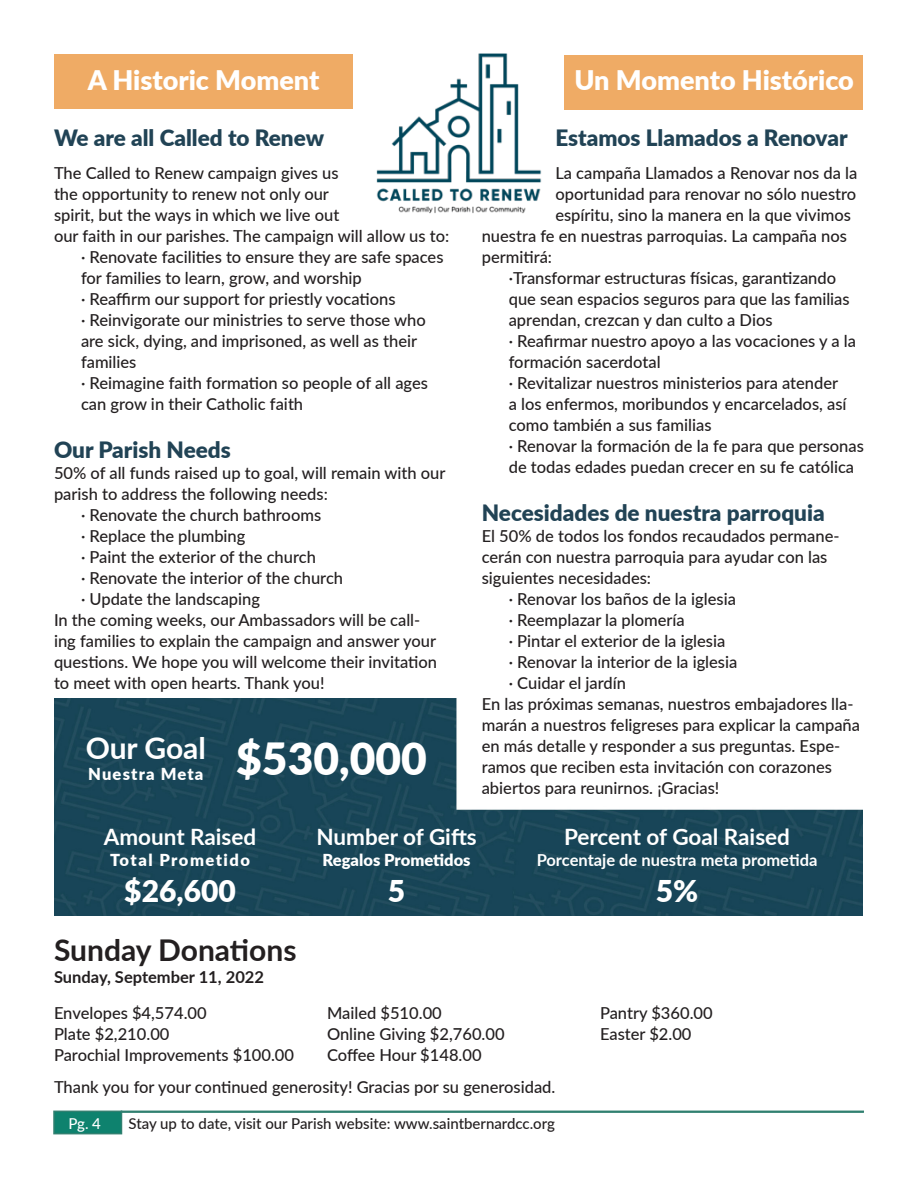
<style>
.page{position:relative;width:918px;height:1188px;background:#fff}
.page>*{position:absolute;margin:0;border:0;box-sizing:border-box;transform-origin:0 0}
.t1{font:900 44.4px "Lato";color:#fff}
.t2{font:700 30px "Lato";color:#231f20}
.t3{font:900 30px "Lato";color:#fff}
.t4{font:700 30px "Lato";color:#fff}
.t5{font:900 27px "Lato";color:#fff}
.t6{font:900 22.5px "Lato";color:#214355}
.t7{font:700 22.5px "Lato";color:#fff}
.t8{font:500 16.5px/21px "Lato";color:#231f20}
.t9{font:700 16.5px "Lato";color:#fff}
.t10{font:700 16.5px "Lato";color:#231f20}
.t11{font:900 16.5px "Lato";color:#fff}
.t12{font:900 16.5px "Lato";letter-spacing:.09em;color:#fff}
.t13{font:900 16.5px "Lato";letter-spacing:.065em;color:#fff}
.t14{font:500 15px "Lato";color:#231f20}
.t15{font:500 15px "Lato";color:#fff}
</style>
<div class="page">
<div style="left:53px;top:1111px;width:69px;height:23px;background:#0e826e;border:2px solid #318070"></div>
<div style="left:121px;top:1111px;width:743px;height:2px;background:#0e826e;border:2px solid #318070"></div>
<img style="left:55px;top:698px;width:807px;height:217px">
<img style="left:376px;top:54px;width:166px;height:160px">
<div style="left:565px;top:55px;width:298px;height:54px;background:#efab65"></div>
<div style="left:54px;top:54px;width:299px;height:55px;background:#efab65"></div>
<p class="t5" style="left:88px;top:59px;width:233px">A Historic Moment</p>
<p class="t5" style="left:575px;top:60px;width:281px">Un Momento Histórico</p>
<p class="t6" style="left:54px;top:120px;width:272px">We are all Called to Renew</p>
<p class="t8" style="left:54px;top:161px;width:397px">The Called to Renew campaign gives us<br>the opportunity to renew not only our<br>spirit, but the ways in which we live out<br>our faith in our parishes. The campaign will allow us to:</p>
<p class="t8" style="left:81px;top:245px;width:364px">· Renovate facilities to ensure they are safe spaces for families to learn, grow, and worship</p>
<p class="t8" style="left:81px;top:287px;width:316px">· Reaffirm our support for priestly vocations</p>
<p class="t8" style="left:81px;top:308px;width:346px">· Reinvigorate our ministries to serve those who are sick, dying, and imprisoned, as well as their families</p>
<p class="t8" style="left:81px;top:371px;width:349px">· Reimagine faith formation so people of all ages can grow in their Catholic faith</p>
<p class="t6" style="left:54px;top:432px;width:178px">Our Parish Needs</p>
<p class="t8" style="left:54px;top:461px;width:393px">50% of all funds raised up to goal, will remain with our parish to address the following needs:</p>
<p class="t8" style="left:81px;top:503px;width:242px">· Renovate the church bathrooms</p>
<p class="t8" style="left:81px;top:524px;width:166px">· Replace the plumbing</p>
<p class="t8" style="left:81px;top:545px;width:236px">· Paint the exterior of the church</p>
<p class="t8" style="left:81px;top:566px;width:264px">· Renovate the interior of the church</p>
<p class="t8" style="left:81px;top:587px;width:181px">· Update the landscaping</p>
<p class="t8" style="left:54px;top:608px;width:385px">In the coming weeks, our Ambassadors will be call&shy;ing families to explain the campaign and answer your questions. We hope you will welcome their invitation to meet with open hearts. Thank you!</p>
<p class="t4" style="left:86px;top:726px;width:122px">Our Goal</p>
<p class="t13" style="left:88px;top:761px;width:117px">Nuestra Meta</p>
<p class="t1" style="left:236px;top:725px;width:192px">$530,000</p>
<p class="t6" style="left:555px;top:120px;width:294px">Estamos Llamados a Renovar</p>
<p class="t8" style="left:555px;top:161px;width:304px">La campaña Llamados a Renovar nos da la</p>
<p class="t8" style="left:555px;top:182px;width:302px">oportunidad para renovar no sólo nuestro</p>
<p class="t8" style="left:555px;top:203px;width:297px">espíritu, sino la manera en la que vivimos</p>
<p class="t8" style="left:482px;top:224px;width:367px">nuestra fe en nuestras parroquias. La campaña nos</p>
<p class="t8" style="left:482px;top:245px;width:72px">permitirá:</p>
<p class="t8" style="left:509px;top:266px;width:342px">·Transformar estructuras físicas, garantizando que sean espacios seguros para que las familias aprendan, crezcan y dan culto a Dios</p>
<p class="t8" style="left:509px;top:329px;width:349px">· Reafirmar nuestro apoyo a las vocaciones y a la formación sacerdotal</p>
<p class="t8" style="left:509px;top:371px;width:339px">· Revitalizar nuestros ministerios para atender a los enfermos, moribundos y encarcelados, así como también a sus familias</p>
<p class="t8" style="left:509px;top:434px;width:357px">· Renovar la formación de la fe para que personas de todas edades puedan crecer en su fe católica</p>
<p class="t6" style="left:482px;top:495px;width:345px">Necesidades de nuestra parroquia</p>
<p class="t8" style="left:482px;top:524px;width:359px">El 50% de todos los fondos recaudados permane&shy;cerán con nuestra parroquia para ayudar con las siguientes necesidades:</p>
<p class="t8" style="left:509px;top:587px;width:229px">· Renovar los baños de la iglesia</p>
<p class="t8" style="left:509px;top:608px;width:178px">· Reemplazar la plomería</p>
<p class="t8" style="left:509px;top:629px;width:218px">· Pintar el exterior de la iglesia</p>
<p class="t8" style="left:509px;top:650px;width:230px">· Renovar la interior de la iglesia</p>
<p class="t8" style="left:509px;top:671px;width:119px">· Cuidar el jardín</p>
<p class="t8" style="left:482px;top:692px;width:380px">En las próximas semanas, nuestros embajadores lla&shy;marán a nuestros feligreses para explicar la campaña en más detalle y responder a sus preguntas. Espe&shy;ramos que reciben esta invitación con corazones abiertos para reunirnos. ¡Gracias!</p>
<p class="t7" style="left:104px;top:820px;width:154px">Amount Raised</p>
<p class="t12" style="left:110px;top:848px;width:142px">Total Prometido</p>
<p class="t3" style="left:124px;top:868px;width:113px">$26,600</p>
<p class="t2" style="left:54px;top:928px;width:244px">Sunday Donations</p>
<p class="t10" style="left:54px;top:965px;width:212px">Sunday, September 11, 2022</p>
<p class="t8" style="left:54px;top:1002px;width:154px">Envelopes $4,574.00</p>
<p class="t8" style="left:54px;top:1023px;width:117px">Plate $2,210.00</p>
<p class="t8" style="left:54px;top:1044px;width:242px">Parochial Improvements $100.00</p>
<p class="t7" style="left:316px;top:820px;width:162px">Number of Gifts</p>
<p class="t11" style="left:323px;top:848px;width:149px">Regalos Prometidos</p>
<p class="t3" style="left:388px;top:868px;width:19px">5</p>
<p class="t8" style="left:327px;top:1002px;width:116px">Mailed $510.00</p>
<p class="t8" style="left:327px;top:1023px;width:179px">Online Giving $2,760.00</p>
<p class="t8" style="left:327px;top:1044px;width:156px">Coffee Hour $148.00</p>
<p class="t7" style="left:564px;top:820px;width:227px">Percent of Goal Raised</p>
<p class="t9" style="left:537px;top:848px;width:282px">Porcentaje de nuestra meta prometida</p>
<p class="t3" style="left:656px;top:868px;width:44px">5%</p>
<p class="t8" style="left:600px;top:1002px;width:114px">Pantry $360.00</p>
<p class="t8" style="left:600px;top:1023px;width:93px">Easter $2.00</p>
<p class="t8" style="left:54px;top:1076px;width:503px">Thank you for your continued generosity! Gracias por su generosidad.</p>
<p class="t15" style="left:68px;top:1112px;width:34px">Pg. 4</p>
<p class="t14" style="left:129px;top:1112px;width:428px">Stay up to date, visit our Parish website: www.saintbernardcc.org</p>
</div>
